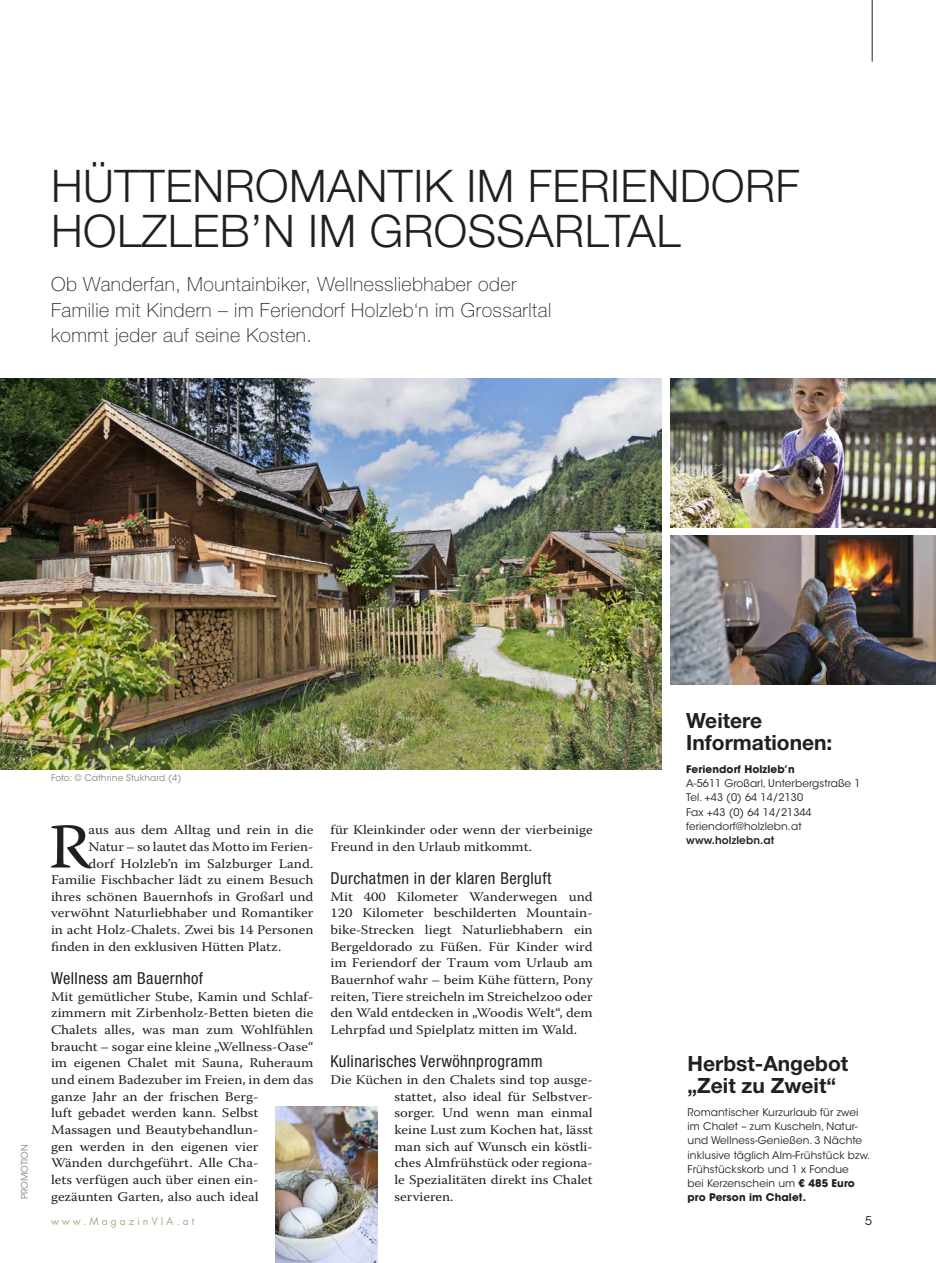
<style>
.page{position:relative;width:936px;height:1263px;background:#fff}
.page>*{position:absolute;margin:0;border:0;box-sizing:border-box;transform-origin:0 0}
.t1{font:63.75px "Warnock Pro";color:#231f20;scale:1.09 1}
.t2{font:300 45px/45px "Helvetica Neue LT Std";letter-spacing:.01em;color:#231f20}
.t3{font:700 21px/22.5px "Helvetica Neue LT Std";color:#231f20}
.t4{font:100 19.5px/25.5px "Helvetica Neue LT Std";letter-spacing:.025em;color:#231f20}
.t5{font:condensed 16.5px "Helvetica Neue LT Std";letter-spacing:.025em;color:#231f20}
.t6{font:13.2px/16.6px "Warnock Pro";color:#231f20;scale:1.1 1}
.t7{font:13.2px/16.6px "Warnock Pro";color:#231f20;scale:1.11 1}
.t8{font:13.2px "Warnock Pro";color:#231f20;scale:1.09 1}
.t9{font:12px "ITC Avant Garde Std";color:#231f20}
.t10{font:10.5px/14.2px "ITC Avant Garde Std";letter-spacing:.01em;color:#231f20}
.t11{font:700 10.5px "ITC Avant Garde Std";letter-spacing:.01em;color:#231f20}
.t12{font:10.5px "Futura Std";letter-spacing:.28em;color:#b3a586}
.t13{font:600 10.5px "ITC Avant Garde Std";letter-spacing:.01em;color:#231f20}
.t14{font:9px "ITC Avant Garde Std";letter-spacing:.01em;color:#808285}
.s1{font-weight:700}
</style>
<div class="page">
<hr style="left:871px;top:0;width:1px;height:62px;background:#231f20">
<img style="left:275px;top:1107px;width:102px;height:156px">
<img style="left:0;top:378px;width:661px;height:392px">
<img style="left:670px;top:536px;width:265px;height:149px">
<img style="left:670px;top:378px;width:265px;height:149px">
<h2 class="t2" style="left:51px;top:163px;width:750px">HÜTTENROMANTIK IM FERIENDORF<br>HOLZLEB’N IM GROSSARLTAL</h2>
<h3 class="t4" style="left:51px;top:272px;width:502px">Ob Wanderfan, Mountainbiker, Wellnessliebhaber oder<br>Familie mit Kindern – im Feriendorf Holzleb‘n im Grossarltal kommt jeder auf seine Kosten.</h3>
<p class="t14" style="left:19px;top:1199px;width:56px;rotate:-90deg">PROMOTION</p>
<p class="t14" style="left:51px;top:772px;width:132px">Foto: © Cathrine Stukhard (4)</p>
<h1 class="t1" style="left:49px;top:808px;width:41px">R</h1>
<p class="t7" style="left:88px;top:821px;width:204px">aus aus dem Alltag und rein in die</p>
<p class="t8" style="left:88px;top:838px;width:208px">Natur – so lautet das Motto im Ferien-</p>
<p class="t7" style="left:88px;top:855px;width:204px">dorf Holzleb’n im Salzburger Land.</p>
<p class="t7" style="left:51px;top:871px;width:238px">Familie Fischbacher lädt zu einem Besuch</p>
<p class="t7" style="left:51px;top:888px;width:238px">ihres schönen Bauernhofs in Großarl und</p>
<p class="t7" style="left:51px;top:904px;width:238px">verwöhnt Naturliebhaber und Romantiker</p>
<p class="t6" style="left:51px;top:921px;width:240px">in acht Holz-Chalets. Zwei bis 14 Personen</p>
<p class="t6" style="left:51px;top:938px;width:211px">finden in den exklusiven Hütten Platz.</p>
<p class="t5" style="left:51px;top:969px;width:154px">Wellness am Bauernhof</p>
<p class="t6" style="left:51px;top:988px;width:240px">Mit gemütlicher Stube, Kamin und Schlaf&shy;zimmern mit Zirbenholz-Betten bieten die Chalets alles, was man zum Wohlfühlen braucht – sogar eine kleine „Wellness--Oase“ im eigenen Chalet mit Sauna, Ruheraum und einem Badezuber im Freien, in dem das ganze Jahr an der frischen Berg-<br>luft gebadet werden kann. Selbst Massagen und Beautybehandlun-<br>gen werden in den eigenen vier<br>Wänden durchgeführt. Alle Cha-<br>lets verfügen auch über einen ein&shy;gezäunten Garten, also auch ideal</p>
<p class="t7" style="left:330px;top:821px;width:238px">für Kleinkinder oder wenn der vierbeinige<br>Freund in den Urlaub mitkommt.</p>
<p class="t5" style="left:330px;top:869px;width:222px">Durchatmen in der klaren Bergluft</p>
<p class="t7" style="left:330px;top:888px;width:238px;text-align:justify">Mit 400 Kilometer Wanderwegen und 120 Kilometer beschilderten Mountain&shy;bike-Strecken liegt Naturliebhabern ein Bergeldorado zu Füßen. Für Kinder wird im Feriendorf der Traum vom Urlaub am Bauernhof wahr – beim Kühe füttern, Pony reiten, Tiere streicheln im Streichelzoo oder den Wald entdecken in „Woodis Welt“, dem Lehrpfad und Spielplatz mitten im Wald.</p>
<p class="t5" style="left:330px;top:1052px;width:214px">Kulinarisches Verwöhnprogramm</p>
<p class="t6" style="left:394px;top:1071px;width:182px;text-align:justify;text-indent:-64px">Die Küchen in den Chalets sind top ausge&shy;stattet, also ideal für Selbstver&shy;sorger. Und wenn man einmal keine Lust zum Kochen hat, lässt man sich auf Wunsch ein köstli&shy;ches Almfrühstück oder regiona&shy;le Spezialitäten direkt ins Chalet servieren.</p>
<h3 class="t3" style="left:686px;top:708px;width:148px">Weitere<br>Informationen:</h3>
<p class="t11" style="left:686px;top:762px;width:110px">Feriendorf Holzleb’n</p>
<p class="t10" style="left:686px;top:776px;width:176px">A-5611 Großarl, Unterbergstraße 1<br>Tel. +43 (0) 64 14/2130<br>Fax +43 (0) 64 14/21344 feriendorf@holzlebn.at</p>
<p class="t13" style="left:686px;top:833px;width:90px">www.holzlebn.at</p>
<h3 class="t3" style="left:687px;top:1051px;width:162px">Herbst-Angebot „Zeit zu Zweit“</h3>
<p class="t10" style="left:687px;top:1105px;width:184px">Romantischer Kurzurlaub für zwei im Chalet – zum Kuscheln, Natur&shy;und Wellness-Genießen. 3 Nächte inklusive täglich Alm-Frühstück bzw.<br>Frühstückskorb und 1 x Fondue<br>bei Kerzenschein um <span class="s1">€ 485 Euro pro Person im Chalet.</span></p>
<p class="t12" style="left:51px;top:1214px;width:145px">www.MagazinVIA.at</p>
<p class="t9" style="left:865px;top:1213px;width:8px">5</p>
</div>
